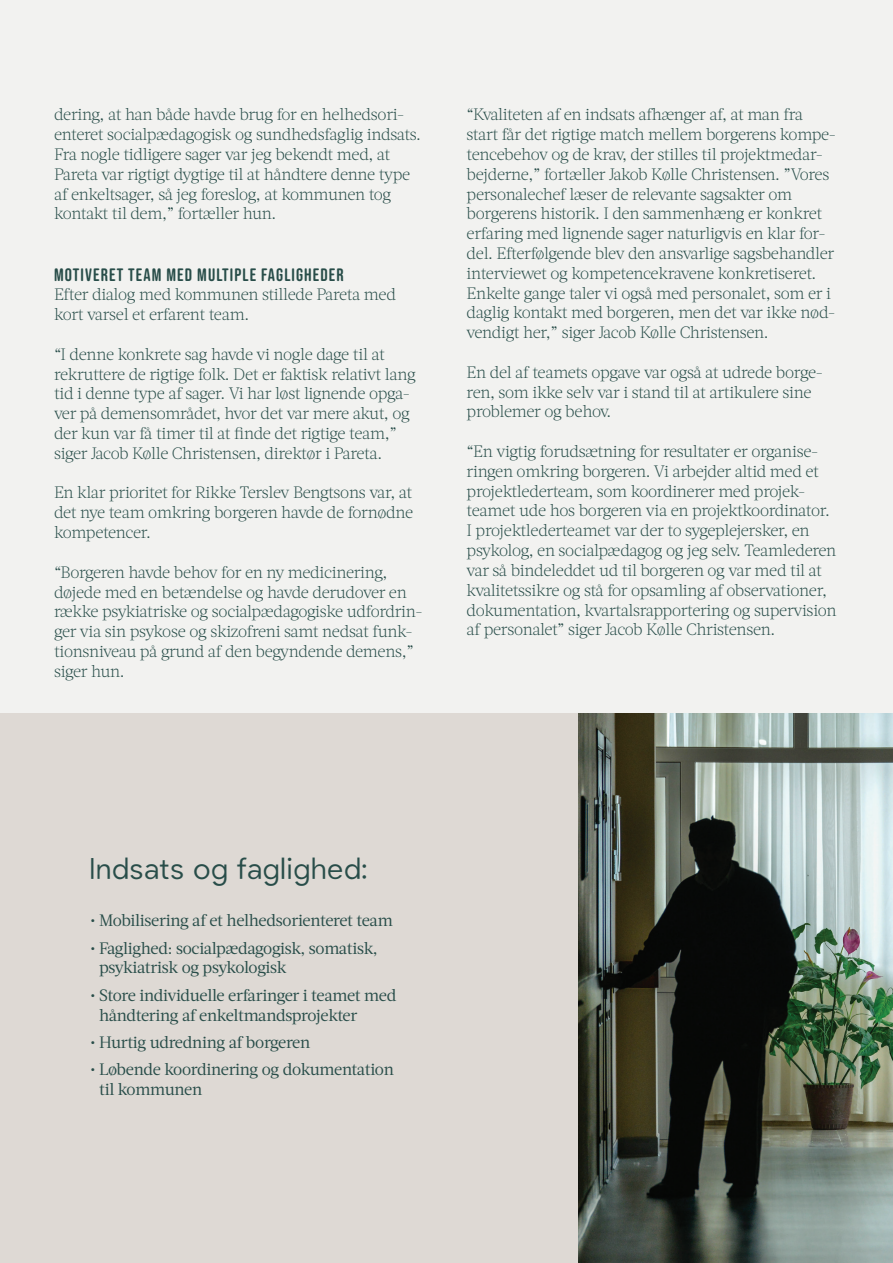
<style>
.page{position:relative;width:893px;height:1263px;background:#f2f2f0}
.page>*{position:absolute;margin:0;border:0;box-sizing:border-box;transform-origin:0 0}
.t1{font:200 30px "Pulp Display";letter-spacing:.02em;color:#284d49}
.t2{font:18px "Bebas Neue Rounded";letter-spacing:.06em;color:#284d49}
.t3{font:300 16.5px/19.8px "Acta";letter-spacing:-.025em;color:#284d49}
.t4{font:16.5px/19.8px "Acta";letter-spacing:-.025em;color:#284d49}
</style>
<div class="page">
<img style="left:577px;top:713px;width:316px;height:550px">
<div style="left:0;top:713px;width:577px;height:550px;background:#ded9d4"></div>
<p class="t3" style="left:54px;top:105px;width:369px">dering, at han både havde brug for en helhedsori&shy;enteret socialpædagogisk og sundhedsfaglig indsats.<br>Fra nogle tidligere sager var jeg bekendt med, at Pareta var rigtigt dygtige til at håndtere denne type af enkeltsager, så jeg foreslog, at kommunen tog kontakt til dem,” fortæller hun.</p>
<p class="t2" style="left:54px;top:264px;width:291px">MOTIVERET TEAM MED MULTIPLE FAGLIGHEDER</p>
<p class="t3" style="left:54px;top:285px;width:344px">Efter dialog med kommunen stillede Pareta med kort varsel et erfarent team.</p>
<p class="t3" style="left:54px;top:344px;width:363px">“I denne konkrete sag havde vi nogle dage til at rekruttere de rigtige folk. Det er faktisk relativt lang tid i denne type af sager. Vi har løst lignende opga&shy;ver på demensområdet, hvor det var mere akut, og der kun var få timer til at finde det rigtige team,” siger Jacob Kølle Christensen, direktør i Pareta.</p>
<p class="t3" style="left:54px;top:483px;width:361px;text-align:justify">En klar prioritet for Rikke Terslev Bengtsons var, at det nye team omkring borgeren havde de fornødne kompetencer.</p>
<p class="t3" style="left:54px;top:562px;width:370px">“Borgeren havde behov for en ny medicinering, døjede med en betændelse og havde derudover en række psykiatriske og socialpædagogiske udfordrin&shy;ger via sin psykose og skizofreni samt nedsat funk&shy;tionsniveau på grund af den begyndende demens,” siger hun.</p>
<p class="t3" style="left:467px;top:105px;width:371px">“Kvaliteten af en indsats afhænger af, at man fra start får det rigtige match mellem borgerens kompe&shy;tencebehov og de krav, der stilles til projektmedar&shy;bejderne,” fortæller Jakob Kølle Christensen. ”Vores personalechef læser de relevante sagsakter om borgerens historik. I den sammenhæng er konkret erfaring med lignende sager naturligvis en klar for&shy;del. Efterfølgende blev den ansvarlige sagsbehandler interviewet og kompetencekravene konkretiseret.<br>Enkelte gange taler vi også med personalet, som er i daglig kontakt med borgeren, men det var ikke nød&shy;vendigt her,” siger Jacob Kølle Christensen.</p>
<p class="t3" style="left:467px;top:362px;width:358px">En del af teamets opgave var også at udrede borge&shy;ren, som ikke selv var i stand til at artikulere sine problemer og behov.</p>
<p class="t3" style="left:467px;top:442px;width:372px">“En vigtig forudsætning for resultater er organise&shy;ringen omkring borgeren. Vi arbejder altid med et projektlederteam, som koordinerer med projek&shy;teamet ude hos borgeren via en projektkoordinator.<br>I projektlederteamet var der to sygeplejersker, en psykolog, en socialpædagog og jeg selv. Teamlederen var så bindeleddet ud til borgeren og var med til at kvalitetssikre og stå for opsamling af observationer, dokumentation, kvartalsrapportering og supervision af personalet” siger Jacob Kølle Christensen.</p>
<h1 class="t1" style="left:90px;top:852px;width:279px">Indsats og faglighed:</h1>
<p class="t4" style="left:90px;top:911px;width:304px">• Mobilisering af et helhedsorienteret team</p>
<p class="t4" style="left:99px;top:938px;width:280px;text-indent:-9px">• Faglighed: socialpædagogisk, somatisk, psykiatrisk og psykologisk</p>
<p class="t4" style="left:99px;top:985px;width:299px;text-indent:-9px">• Store individuelle erfaringer i teamet med håndtering af enkeltmandsprojekter</p>
<p class="t4" style="left:90px;top:1032px;width:222px">• Hurtig udredning af borgeren</p>
<p class="t4" style="left:99px;top:1060px;width:296px;text-indent:-9px">• Løbende koordinering og dokumentation til kommunen</p>
</div>
